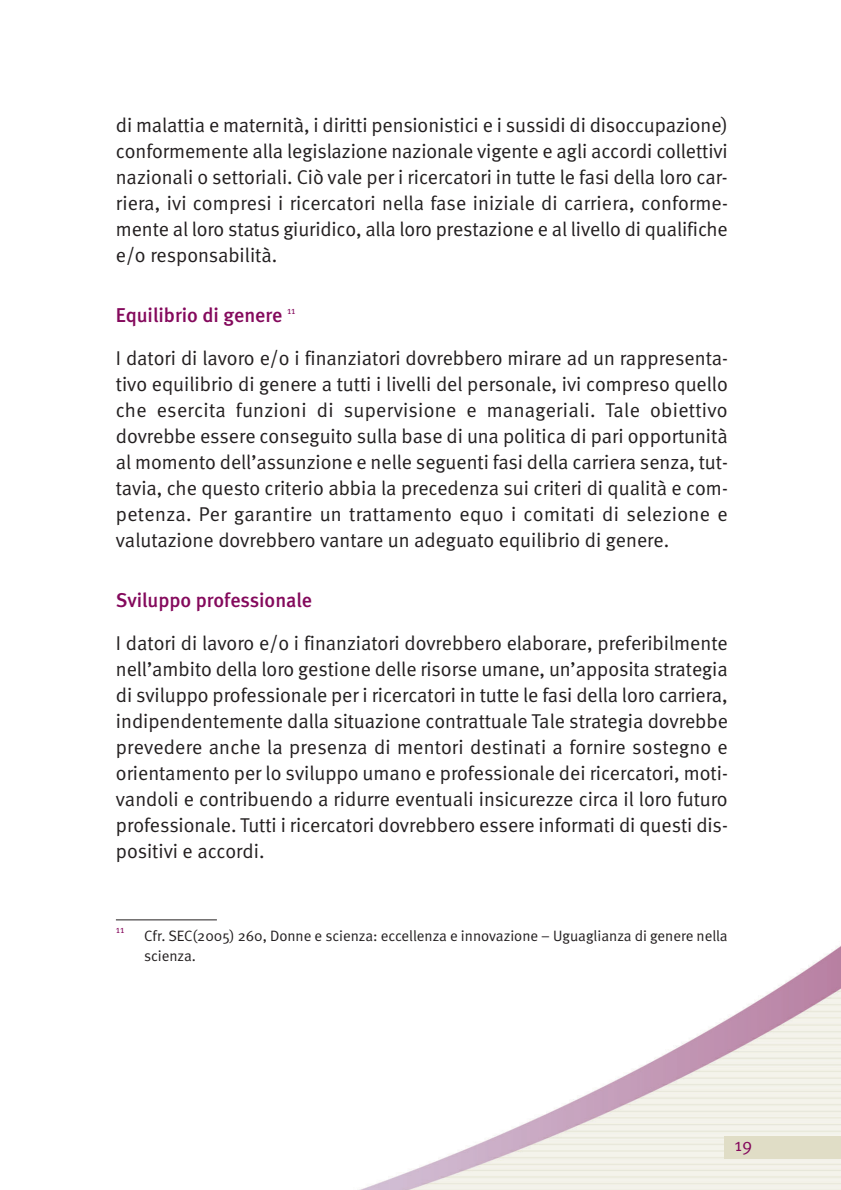
<style>
.page{position:relative;width:841px;height:1190px;background:#fff}
.page>*{position:absolute;margin:0;border:0;box-sizing:border-box;transform-origin:0 0}
.t1{font:20px/26px "Meta Normal";color:#231f20;text-align:justify}
.t2{font:500 20px "Meta";color:#84095c}
.t3{font:18px "Meta Normal";color:#84095c}
.t4{font:15px/20px "Meta Normal";color:#231f20}
.t5{font:10px "Meta Normal";color:#84095c}
</style>
<div class="page">
<svg style="left:115px;top:919px;width:725px;height:271px"></svg>
<p class="t1" style="left:116px;top:113px;width:613px">di malattia e maternità, i diritti pensionistici e i sussidi di disoccupazione) conformemente alla legislazione nazionale vigente e agli accordi collettivi nazionali o settoriali. Ciò vale per i ricercatori in tutte le fasi della loro car&shy;riera, ivi compresi i ricercatori nella fase iniziale di carriera, conforme&shy;mente al loro status giuridico, alla loro prestazione e al livello di qualifiche e/o responsabilità.</p>
<p class="t2" style="left:116px;top:307px;width:181px">Equilibrio di genere <sup>11</sup></p>
<p class="t1" style="left:116px;top:346px;width:613px">I datori di lavoro e/o i finanziatori dovrebbero mirare ad un rappresenta&shy;tivo equilibrio di genere a tutti i livelli del personale, ivi compreso quello che esercita funzioni di supervisione e manageriali. Tale obiettivo dovrebbe essere conseguito sulla base di una politica di pari opportunità al momento dell’assunzione e nelle seguenti fasi della carriera senza, tut&shy;tavia, che questo criterio abbia la precedenza sui criteri di qualità e com&shy;petenza. Per garantire un trattamento equo i comitati di selezione e valutazione dovrebbero vantare un adeguato equilibrio di genere.</p>
<p class="t2" style="left:116px;top:592px;width:197px">Sviluppo professionale</p>
<p class="t1" style="left:116px;top:631px;width:613px">I datori di lavoro e/o i finanziatori dovrebbero elaborare, preferibilmente nell’ambito della loro gestione delle risorse umane, un’apposita strategia di sviluppo professionale per i ricercatori in tutte le fasi della loro carriera, indipendentemente dalla situazione contrattuale Tale strategia dovrebbe prevedere anche la presenza di mentori destinati a fornire sostegno e orientamento per lo sviluppo umano e professionale dei ricercatori, moti&shy;vandoli e contribuendo a ridurre eventuali insicurezze circa il loro futuro professionale. Tutti i ricercatori dovrebbero essere informati di questi dis&shy;positivi e accordi.</p>
<p class="t5" style="left:116px;top:926px;width:10px">11</p>
<p class="t4" style="left:144px;top:926px;width:584px">Cfr. SEC(2005) 260, Donne e scienza: eccellenza e innovazione – Uguaglianza di genere nella scienza.</p>
<p class="t3" style="left:734px;top:1138px;width:19px">19</p>
</div>
